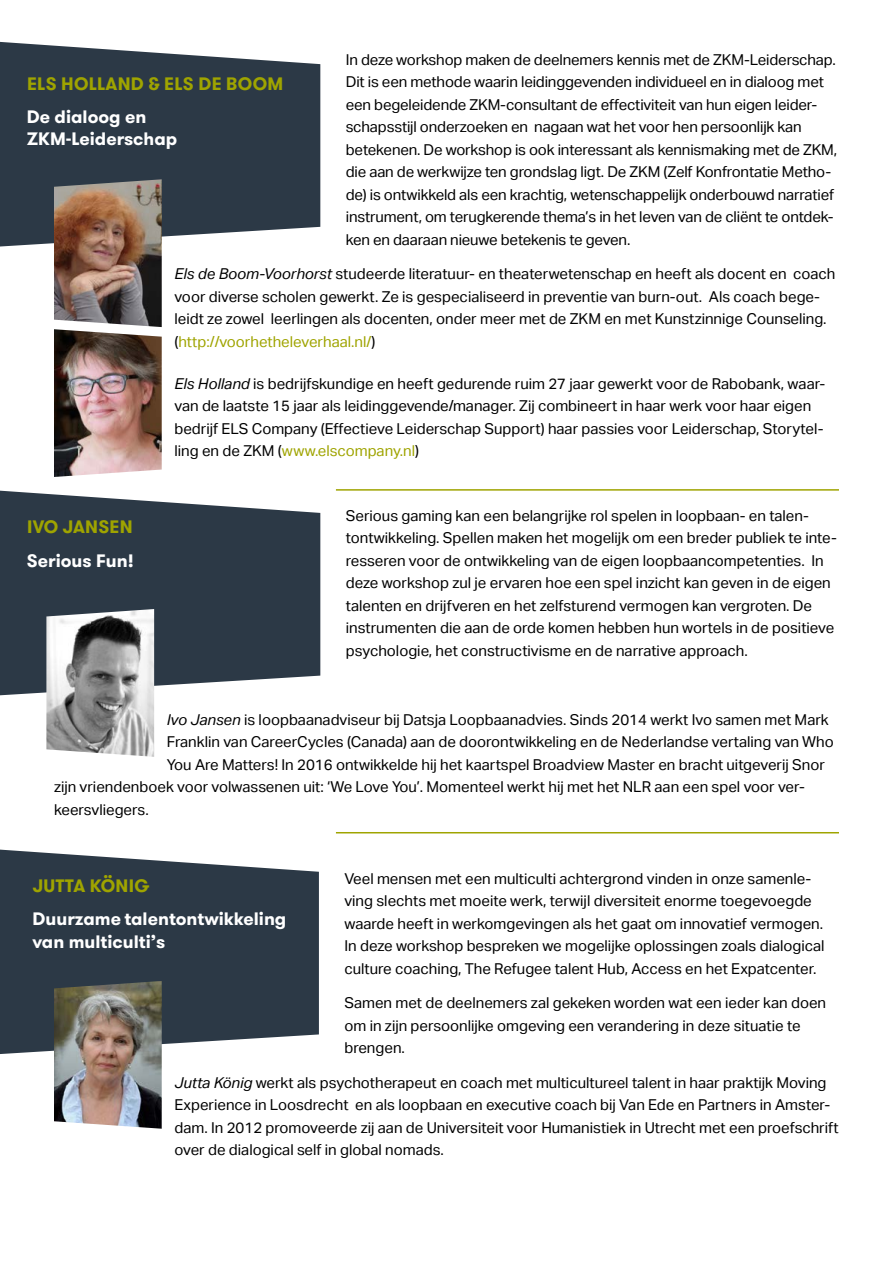
<style>
.page{position:relative;width:893px;height:1263px;background:#fff}
.page>*{position:absolute;margin:0;border:0;box-sizing:border-box;transform-origin:0 0}
.t1{font:700 18px/22.5px "GT Walsheim Pro";color:#fff}
.t2{font:700 18px "GT Walsheim Pro";letter-spacing:.015em;color:#9fa400}
.t3{font:15px/22.5px "Aktiv Grotesk";color:#000}
.s1{font-style:italic}
.s2{color:#9fa400}
</style>
<div class="page">
<svg style="left:0;top:850px;width:319px;height:204px;background:#414d58"></svg>
<svg style="left:0;top:491px;width:320px;height:204px;background:#424d59"></svg>
<hr style="left:336px;top:489px;width:503px;height:2px;background:#9fa400">
<hr style="left:336px;top:832px;width:503px;height:1px;background:#9fa400">
<svg style="left:0;top:42px;width:320px;height:204px;background:#414c58"></svg>
<img style="left:54px;top:179px;width:108px;height:148px">
<img style="left:46px;top:609px;width:108px;height:148px">
<img style="left:54px;top:981px;width:108px;height:148px">
<img style="left:54px;top:329px;width:108px;height:148px">
<p class="t3" style="left:346px;top:48px;width:493px">In deze workshop maken de deelnemers kennis met de ZKM-Leiderschap.<br>Dit is een methode waarin leidinggevenden individueel en in dialoog met een begeleidende ZKM-consultant de effectiviteit van hun eigen leider&shy;schapsstijl onderzoeken en nagaan wat het voor hen persoonlijk kan betekenen. De workshop is ook interessant als kennismaking met de ZKM, die aan de werkwijze ten grondslag ligt. De ZKM (Zelf Konfrontatie Metho&shy;de) is ontwikkeld als een krachtig, wetenschappelijk onderbouwd narratief instrument, om terugkerende thema’s in het leven van de cliënt te ontdek&shy;ken en daaraan nieuwe betekenis te geven.</p>
<p class="t3" style="left:174px;top:263px;width:662px"><span class="s1">Els de Boom-Voorhorst</span> studeerde literatuur- en theaterwetenschap en heeft als docent en coach voor diverse scholen gewerkt. Ze is gespecialiseerd in preventie van burn-out. Als coach bege&shy;leidt ze zowel leerlingen als docenten, onder meer met de ZKM en met Kunstzinnige Counseling. (<span class="s2">http://voorhetheleverhaal.nl/</span>)</p>
<p class="t3" style="left:174px;top:372px;width:652px"><span class="s1">Els Holland</span> is bedrijfskundige en heeft gedurende ruim 27 jaar gewerkt voor de Rabobank, waar&shy;van de laatste 15 jaar als leidinggevende/manager. Zij combineert in haar werk voor haar eigen bedrijf ELS Company (Effectieve Leiderschap Support) haar passies voor Leiderschap, Storytel&shy;ling en de ZKM (<span class="s2">www.elscompany.nl</span>)</p>
<p class="t2" style="left:27px;top:72px;width:258px">ELS HOLLAND &amp; ELS DE BOOM</p>
<p class="t1" style="left:27px;top:106px;width:152px;line-height:21.6px">De dialoog en<br>ZKM-Leiderschap</p>
<p class="t2" style="left:27px;top:515px;width:107px">IVO JANSEN</p>
<p class="t1" style="left:27px;top:549px;width:108px">Serious Fun!</p>
<p class="t3" style="left:346px;top:504px;width:492px">Serious gaming kan een belangrijke rol spelen in loopbaan- en talen&shy;tontwikkeling. Spellen maken het mogelijk om een breder publiek te inte&shy;resseren voor de ontwikkeling van de eigen loopbaancompetenties. In deze workshop zul je ervaren hoe een spel inzicht kan geven in de eigen talenten en drijfveren en het zelfsturend vermogen kan vergroten. De instrumenten die aan de orde komen hebben hun wortels in de positieve psychologie, het constructivisme en de narrative approach.</p>
<p class="t3" style="left:167px;top:708px;width:663px"><span class="s1">Ivo Jansen</span> is loopbaanadviseur bij Datsja Loopbaanadvies. Sinds 2014 werkt Ivo samen met Mark</p>
<p class="t3" style="left:167px;top:731px;width:668px">Franklin van CareerCycles (Canada) aan de doorontwikkeling en de Nederlandse vertaling van Who</p>
<p class="t3" style="left:167px;top:753px;width:659px">You Are Matters! In 2016 ontwikkelde hij het kaartspel Broadview Master en bracht uitgeverij Snor</p>
<p class="t3" style="left:54px;top:776px;width:752px">zijn vriendenboek voor volwassenen uit: ‘We Love You’. Momenteel werkt hij met het NLR aan een spel voor ver-</p>
<p class="t3" style="left:54px;top:798px;width:96px">keersvliegers.</p>
<p class="t3" style="left:344px;top:867px;width:482px">Veel mensen met een multiculti achtergrond vinden in onze samenle&shy;ving slechts met moeite werk, terwijl diversiteit enorme toegevoegde waarde heeft in werkomgevingen als het gaat om innovatief vermogen.<br>In deze workshop bespreken we mogelijke oplossingen zoals dialogical culture coaching, The Refugee talent Hub, Access en het Expatcenter.</p>
<p class="t3" style="left:344px;top:992px;width:483px">Samen met de deelnemers zal gekeken worden wat een ieder kan doen om in zijn persoonlijke omgeving een verandering in deze situatie te brengen.</p>
<p class="t3" style="left:174px;top:1071px;width:666px"><span class="s1">Jutta König</span> werkt als psychotherapeut en coach met multicultureel talent in haar praktijk Moving Experience in Loosdrecht en als loopbaan en executive coach bij Van Ede en Partners in Amster&shy;dam. In 2012 promoveerde zij aan de Universiteit voor Humanistiek in Utrecht met een proefschrift over de dialogical self in global nomads.</p>
<p class="t2" style="left:33px;top:874px;width:118px">JUTTA KÖNIG</p>
<p class="t1" style="left:33px;top:908px;width:255px">Duurzame talentontwikkeling van multiculti’s</p>
</div>
